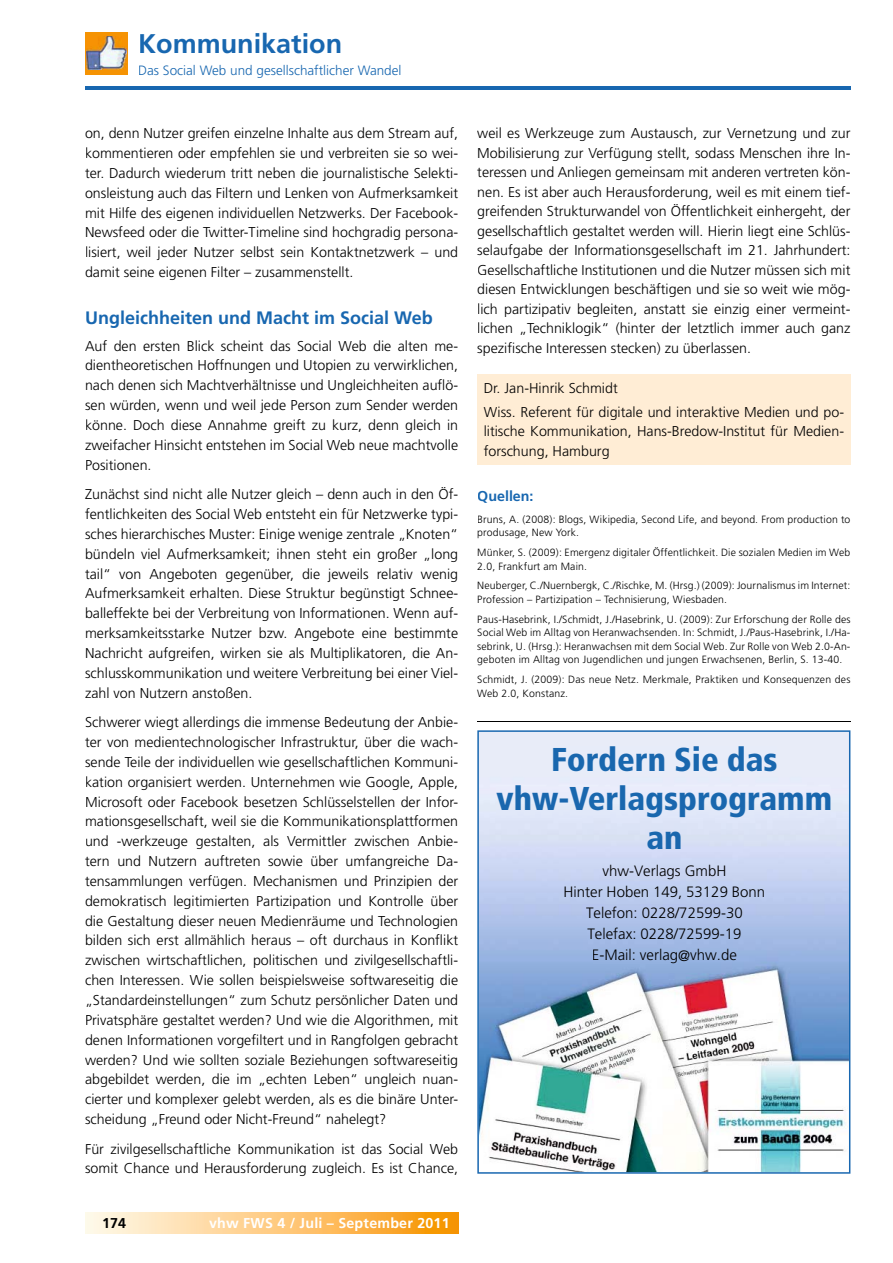
<style>
.page{position:relative;width:893px;height:1263px;background:#fff}
.page>*{position:absolute;margin:0;border:0;box-sizing:border-box;transform-origin:0 0}
.t1{font:900 condensed 33px/39px "Frutiger";color:#1967ae;text-align:center}
.t2{font:700 27px "Frutiger LT";color:#1867b0}
.t3{font:700 18px "Frutiger LT";color:#1867b0}
.t4{font:300 15px/21px "Frutiger CE";color:#000;text-align:center}
.t5{font:300 14.25px/19.8px "Frutiger LT";color:#000;text-align:justify}
.t6{font:700 14.25px "Frutiger LT";letter-spacing:.015em;color:#fff}
.t7{font:700 14.25px "Frutiger LT";color:#1867b0}
.t8{font:700 14.25px "Frutiger LT";color:#000}
.t9{font:300 13.5px "Frutiger LT";color:#1867b0}
.t10{font:300 10.5px/13.5px "Frutiger LT";letter-spacing:.015em;color:#000}
</style>
<div class="page">
<svg style="left:85px;top:1212px;width:373px;height:21px;background:#fcc778"></svg>
<div style="left:103px;top:1218px;width:23px;height:10px;background:#fef3db"></div>
<hr style="left:85px;top:86px;width:765px;height:3px;background:#1867b0">
<div style="left:85px;top:33px;width:42px;height:42px;background:#f59303"></div>
<img style="left:87px;top:36px;width:39px;height:34px">
<div style="left:477px;top:374px;width:373px;height:91px;background:#ffedd5"></div>
<svg style="left:477px;top:730px;width:373px;height:444px"></svg>
<div style="left:553px;top:747px;width:224px;height:25px;background:#e7ecf9"></div>
<div style="left:497px;top:786px;width:333px;height:32px;background:#e4ebf9"></div>
<img style="left:647px;top:832px;width:34px;height:18px">
<div style="left:603px;top:864px;width:122px;height:15px;background:#c9d4f2"></div>
<div style="left:565px;top:885px;width:199px;height:14px;background:#bdccee"></div>
<div style="left:586px;top:906px;width:156px;height:12px;background:#b4c4eb"></div>
<div style="left:588px;top:927px;width:153px;height:12px;background:#a6bce6"></div>
<img style="left:593px;top:948px;width:84px;height:15px">
<svg style="left:679px;top:951px;width:11px;height:10px"></svg>
<img style="left:690px;top:948px;width:46px;height:12px">
<hr style="left:477px;top:721px;width:373px;height:1px;background:#000">
<h2 class="t2" style="left:138px;top:33px;width:206px">Kommunikation</h2>
<p class="t9" style="left:138px;top:65px;width:265px">Das Social Web und gesellschaftlicher Wandel</p>
<p class="t5" style="left:85px;top:125px;width:375px">on, denn Nutzer greifen einzelne Inhalte aus dem Stream auf, kommentieren oder empfehlen sie und verbreiten sie so wei&shy;ter. Dadurch wiederum tritt neben die journalistische Selekti&shy;onsleistung auch das Filtern und Lenken von Aufmerksamkeit mit Hilfe des eigenen individuellen Netzwerks. Der Facebook-Newsfeed oder die Twitter-Timeline sind hochgradig persona&shy;lisiert, weil jeder Nutzer selbst sein Kontaktnetzwerk – und damit seine eigenen Filter – zusammenstellt.</p>
<p class="t3" style="left:85px;top:311px;width:349px">Ungleichheiten und Macht im Social Web</p>
<p class="t5" style="left:85px;top:337px;width:375px">Auf den ersten Blick scheint das Social Web die alten me&shy;dientheoretischen Hoffnungen und Utopien zu verwirklichen, nach denen sich Machtverhältnisse und Ungleichheiten auflö&shy;sen würden, wenn und weil jede Person zum Sender werden könne. Doch diese Annahme greift zu kurz, denn gleich in zweifacher Hinsicht entstehen im Social Web neue machtvolle Positionen.</p>
<p class="t5" style="left:85px;top:485px;width:375px">Zunächst sind nicht alle Nutzer gleich – denn auch in den Öf&shy;fentlichkeiten des Social Web entsteht ein für Netzwerke typi&shy;sches hierarchisches Muster: Einige wenige zentrale „Knoten“ bündeln viel Aufmerksamkeit; ihnen steht ein großer „long tail“ von Angeboten gegenüber, die jeweils relativ wenig Aufmerksamkeit erhalten. Diese Struktur begünstigt Schnee&shy;balleffekte bei der Verbreitung von Informationen. Wenn auf&shy;merksamkeitsstarke Nutzer bzw. Angebote eine bestimmte Nachricht aufgreifen, wirken sie als Multiplikatoren, die An&shy;schlusskommunikation und weitere Verbreitung bei einer Viel&shy;zahl von Nutzern anstoßen.</p>
<p class="t5" style="left:85px;top:713px;width:375px">Schwerer wiegt allerdings die immense Bedeutung der Anbie&shy;ter von medientechnologischer Infrastruktur, über die wach&shy;sende Teile der individuellen wie gesellschaftlichen Kommuni&shy;kation organisiert werden. Unternehmen wie Google, Apple, Microsoft oder Facebook besetzen Schlüsselstellen der Infor&shy;mationsgesellschaft, weil sie die Kommunikationsplattformen und -werkzeuge gestalten, als Vermittler zwischen Anbie&shy;tern und Nutzern auftreten sowie über umfangreiche Da&shy;tensammlungen verfügen. Mechanismen und Prinzipien der demokratisch legitimierten Partizipation und Kontrolle über die Gestaltung dieser neuen Medienräume und Technologien bilden sich erst allmählich heraus – oft durchaus in Konflikt zwischen wirtschaftlichen, politischen und zivilgesellschaftli&shy;chen Interessen. Wie sollen beispielsweise softwareseitig die „Standardeinstellungen“ zum Schutz persönlicher Daten und Privatsphäre gestaltet werden? Und wie die Algorithmen, mit denen Informationen vorgefiltert und in Rangfolgen gebracht werden? Und wie sollten soziale Beziehungen softwareseitig abgebildet werden, die im „echten Leben“ ungleich nuan&shy;cierter und komplexer gelebt werden, als es die binäre Unter&shy;scheidung „Freund oder Nicht-Freund“ nahelegt?</p>
<p class="t5" style="left:85px;top:1140px;width:375px">Für zivilgesellschaftliche Kommunikation ist das Social Web somit Chance und Herausforderung zugleich. Es ist Chance,</p>
<p class="t8" style="left:102px;top:1217px;width:26px">174</p>
<p class="t6" style="left:209px;top:1217px;width:242px">vhw FWS 4 / Juli – September 2011</p>
<p class="t5" style="left:477px;top:125px;width:375px">weil es Werkzeuge zum Austausch, zur Vernetzung und zur Mobilisierung zur Verfügung stellt, sodass Menschen ihre In&shy;teressen und Anliegen gemeinsam mit anderen vertreten kön&shy;nen. Es ist aber auch Herausforderung, weil es mit einem tief&shy;greifenden Strukturwandel von Öffentlichkeit einhergeht, der gesellschaftlich gestaltet werden will. Hierin liegt eine Schlüs&shy;selaufgabe der Informationsgesellschaft im 21. Jahrhundert:<br>Gesellschaftliche Institutionen und die Nutzer müssen sich mit diesen Entwicklungen beschäftigen und sie so weit wie mög&shy;lich partizipativ begleiten, anstatt sie einzig einer vermeint&shy;lichen „Techniklogik“ (hinter der letztlich immer auch ganz spezifische Interessen stecken) zu überlassen.</p>
<p class="t5" style="left:484px;top:377px;width:362px;line-height:23.7px">Dr. Jan-Hinrik Schmidt<br>Wiss. Referent für digitale und interaktive Medien und po-</p>
<p class="t5" style="left:484px;top:423px;width:362px">litische Kommunikation, Hans-Bredow-Institut für Medien&shy;forschung, Hamburg</p>
<p class="t7" style="left:477px;top:490px;width:58px">Quellen:</p>
<p class="t10" style="left:477px;top:513px;width:375px">Bruns, A. (2008): Blogs, Wikipedia, Second Life, and beyond. From production to produsage, New York.</p>
<p class="t10" style="left:477px;top:546px;width:375px">Münker, S. (2009): Emergenz digitaler Öffentlichkeit. Die sozialen Medien im Web<br>2.0, Frankfurt am Main.</p>
<p class="t10" style="left:477px;top:580px;width:375px">Neuberger, C./Nuernbergk, C./Rischke, M. (Hrsg.) (2009): Journalismus im Internet:<br>Profession – Partizipation – Technisierung, Wiesbaden.</p>
<p class="t10" style="left:477px;top:613px;width:375px;text-align:justify">Paus-Hasebrink, I./Schmidt, J./Hasebrink, U. (2009): Zur Erforschung der Rolle des Social Web im Alltag von Heranwachsenden. In: Schmidt, J./Paus-Hasebrink, I./Ha&shy;sebrink, U. (Hrsg.): Heranwachsen mit dem Social Web. Zur Rolle von Web 2.0-An&shy;geboten im Alltag von Jugendlichen und jungen Erwachsenen, Berlin, S. 13-40.</p>
<p class="t10" style="left:477px;top:674px;width:375px">Schmidt, J. (2009): Das neue Netz. Merkmale, Praktiken und Konsequenzen des<br>Web 2.0, Konstanz.</p>
<h1 class="t1" style="left:497px;top:743px;width:337px">Fordern Sie das vhw-Verlagsprogramm an</h1>
<p class="t4" style="left:563px;top:861px;width:203px">vhw-Verlags GmbH<br>Hinter Hoben 149, 53129 Bonn<br>Telefon: 0228/72599-30<br>Telefax: 0228/72599-19<br>E-Mail: verlag@vhw.de</p>
</div>
